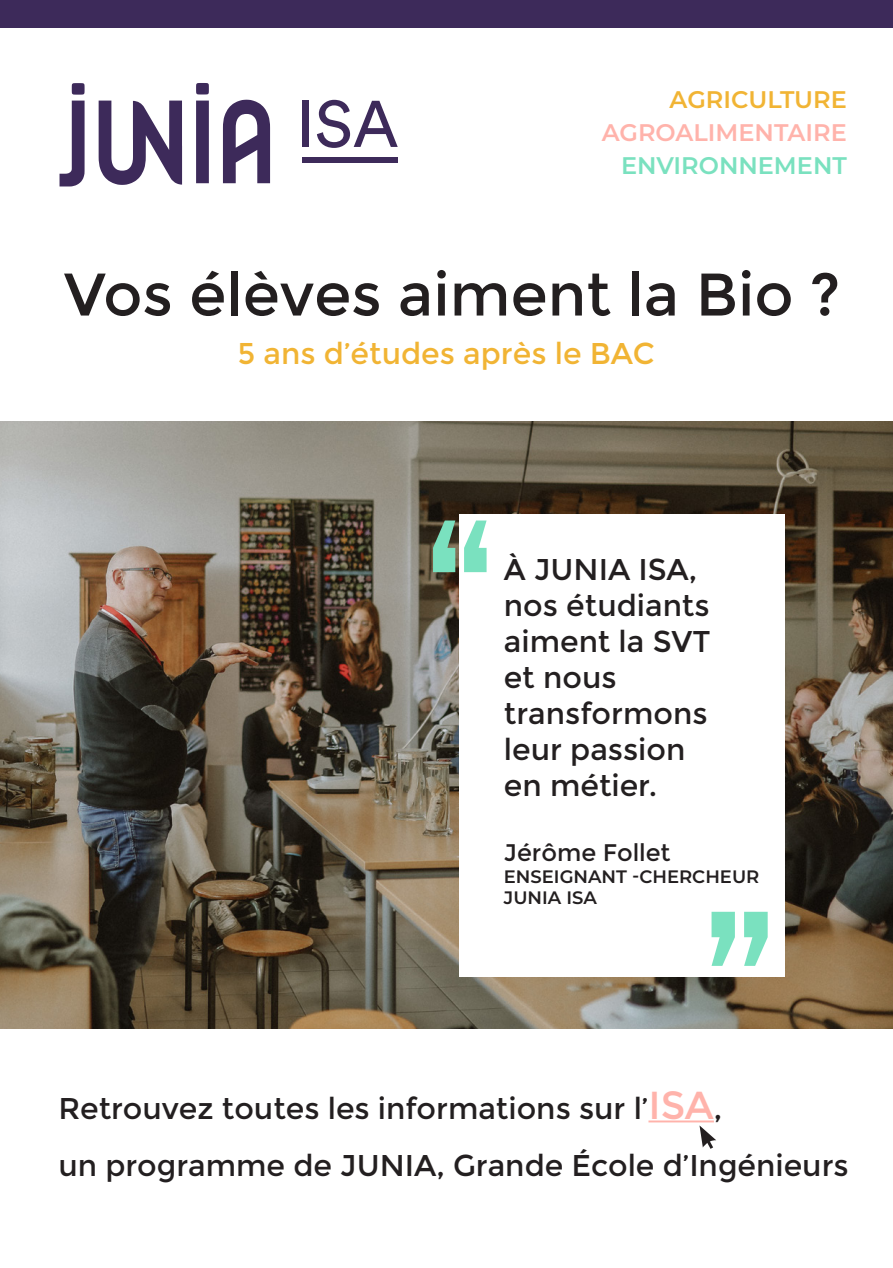
<style>
.page{position:relative;width:893px;height:1268px;background:#fff}
.page>*{position:absolute;margin:0;border:0;box-sizing:border-box;transform-origin:0 0}
.t1{font:60px "Montserrat";color:#231f20}
.t2{font:30px/36px "Montserrat";color:#231f20}
.t3{font:30px "Montserrat";color:#f1b434}
.t4{font:600 24px/33px "Montserrat";color:#ffb3ab;text-align:right}
.t5{font:24px "Montserrat";color:#231f20}
.t6{font:600 18px/21.6px "Montserrat";color:#231f20}
.s1{color:#f1b434}
.s2{color:#7ae1bf}
.s3{font-size:39px;color:#ffb3ab}
</style>
<div class="page">
<div style="left:0;top:0;width:893px;height:28px;background:#3d2a5a"></div>
<svg style="left:196px;top:83px;width:13px;height:100px"></svg>
<svg style="left:223px;top:100px;width:47px;height:83px"></svg>
<svg style="left:60px;top:83px;width:25px;height:103px"></svg>
<svg style="left:99px;top:101px;width:83px;height:84px"></svg>
<div style="left:302px;top:101px;width:7px;height:46px;background:#3d2a5a"></div>
<svg style="left:317px;top:100px;width:81px;height:48px"></svg>
<div style="left:302px;top:158px;width:96px;height:5px;background:#3d2a5a"></div>
<img style="left:0;top:421px;width:893px;height:607px">
<div style="left:459px;top:514px;width:326px;height:462px;background:#fff"></div>
<svg style="left:711px;top:911px;width:57px;height:54px"></svg>
<svg style="left:433px;top:520px;width:54px;height:52px"></svg>
<hr style="left:648px;top:1120px;width:66px;height:2px;background:#ffb3ab">
<svg style="left:699px;top:1125px;width:17px;height:24px"></svg>
<p class="t4" style="left:602px;top:82px;width:247px"><span class="s1">AGRICULTURE<br></span>AGROALIMENTAIRE<br><span class="s2">ENVIRONNEMENT</span></p>
<p class="t1" style="left:64px;top:259px;width:778px">Vos élèves aiment la Bio ?</p>
<p class="t3" style="left:238px;top:336px;width:419px">5 ans d’études après le BAC</p>
<p class="t2" style="left:504px;top:551px;width:195px">À JUNIA ISA,</p>
<p class="t2" style="left:504px;top:587px;width:208px">nos étudiants aiment la SVT</p>
<p class="t2" style="left:504px;top:659px;width:114px">et nous</p>
<p class="t2" style="left:504px;top:695px;width:205px">transformons leur passion</p>
<p class="t2" style="left:504px;top:767px;width:155px">en métier.</p>
<p class="t5" style="left:504px;top:838px;width:168px">Jérôme Follet</p>
<p class="t6" style="left:504px;top:864px;width:257px">ENSEIGNANT -CHERCHEUR<br>JUNIA ISA</p>
<p class="t2" style="left:58px;top:1079px;width:792px;line-height:57px">Retrouvez toutes les informations sur l’<span class="s3">ISA</span>,<br>un programme de JUNIA, Grande École d’Ingénieurs</p>
</div>
